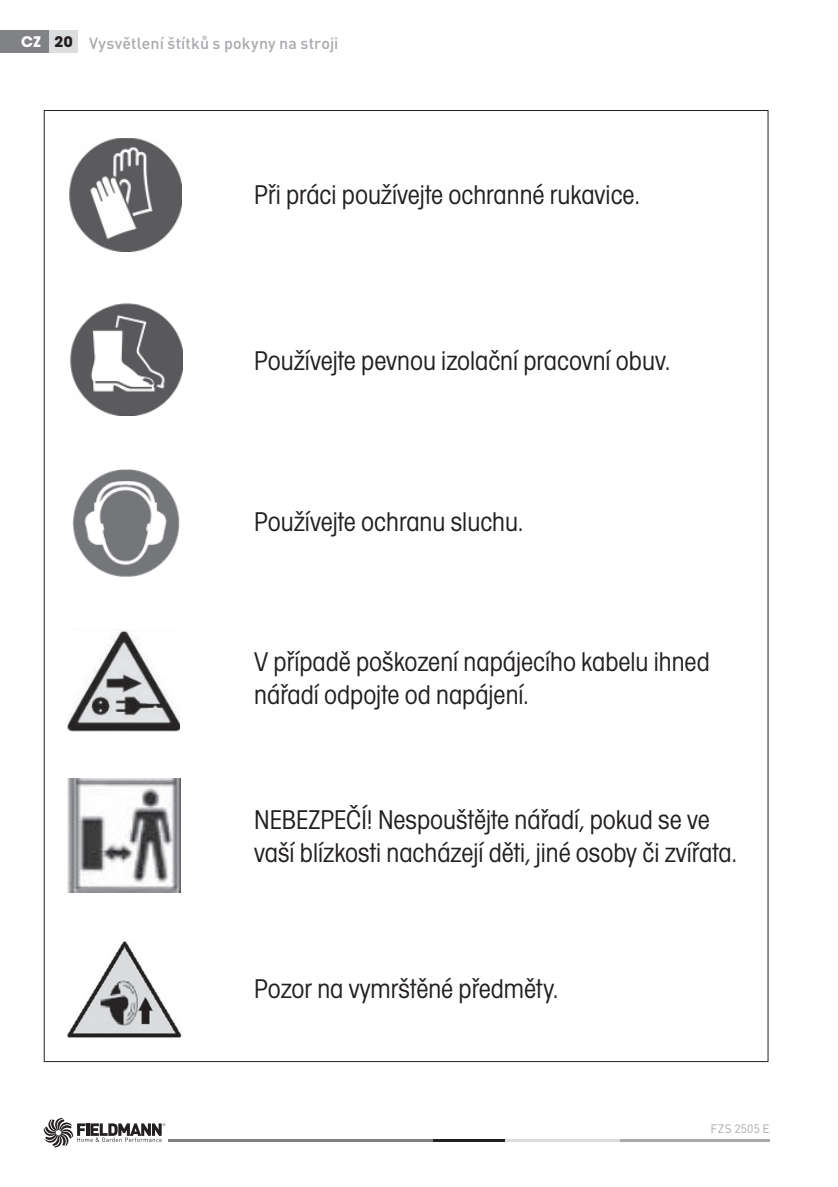
<style>
.page{position:relative;width:838px;height:1187px;background:#fff}
.page>*{position:absolute;margin:0;border:0;box-sizing:border-box;transform-origin:0 0}
.Normální{font:28px/33.6px "Avant Gar Got Itc TOT Boo Con";color:#231f20}
.t1{font:500 16px "DIN Pro";letter-spacing:.005em;color:#a8a9ad}
.t2{font:700 16px "Avant Gar Got Itc TOT";color:#fff}
.t3{font:12px "DIN Pro";letter-spacing:.02em;color:#a8a9ad}
.s1{color:#231f20}
</style>
<div class="page">
<hr style="left:619px;top:1139px;width:150px;height:3px;background:#a8a9ad">
<hr style="left:505px;top:1139px;width:115px;height:3px;background:#dcdddf">
<hr style="left:168px;top:1139px;width:265px;height:3px;background:#808285">
<hr style="left:433px;top:1139px;width:72px;height:3px;background:#231f20">
<svg style="left:44px;top:1118px;width:121px;height:29px"></svg>
<div style="left:0;top:31px;width:49px;height:22px;background:#808285"></div>
<div style="left:49px;top:31px;width:29px;height:22px;background:#dcdddf"></div>
<hr style="left:44px;top:110px;width:724px;height:1px;background:#231f20">
<hr style="left:44px;top:111px;width:1px;height:950px;background:#231f20">
<hr style="left:767px;top:111px;width:1px;height:950px;background:#231f20">
<hr style="left:44px;top:1061px;width:724px;height:1px;background:#231f20">
<img style="left:69px;top:138px;width:113px;height:114px">
<img style="left:70px;top:303px;width:112px;height:113px">
<img style="left:72px;top:470px;width:108px;height:107px">
<img style="left:67px;top:629px;width:113px;height:102px">
<img style="left:67px;top:779px;width:113px;height:113px">
<img style="left:67px;top:941px;width:115px;height:97px">
<p class="t2" style="left:21px;top:31px;width:53px">CZ <span class="s1">20</span></p>
<p class="t1" style="left:89px;top:30px;width:251px">Vysvětlení štítků s pokyny na stroji</p>
<p class="Normální" style="left:254px;top:178px;width:387px">Při práci používejte ochranné rukavice.</p>
<p class="Normální" style="left:254px;top:345px;width:417px">Používejte pevnou izolační pracovní obuv.</p>
<p class="Normální" style="left:254px;top:505px;width:270px">Používejte ochranu sluchu.</p>
<p class="Normální" style="left:254px;top:645px;width:457px">V případě poškození napájecího kabelu ihned nářadí odpojte od napájení.</p>
<p class="Normální" style="left:254px;top:803px;width:484px">NEBEZPEČÍ! Nespouštějte nářadí, pokud se ve vaší blízkosti nacházejí děti, jiné osoby či zvířata.</p>
<p class="Normální" style="left:254px;top:972px;width:305px">Pozor na vymrštěné předměty.</p>
<p class="t3" style="left:710px;top:1121px;width:60px">FZS 2505 E</p>
</div>
